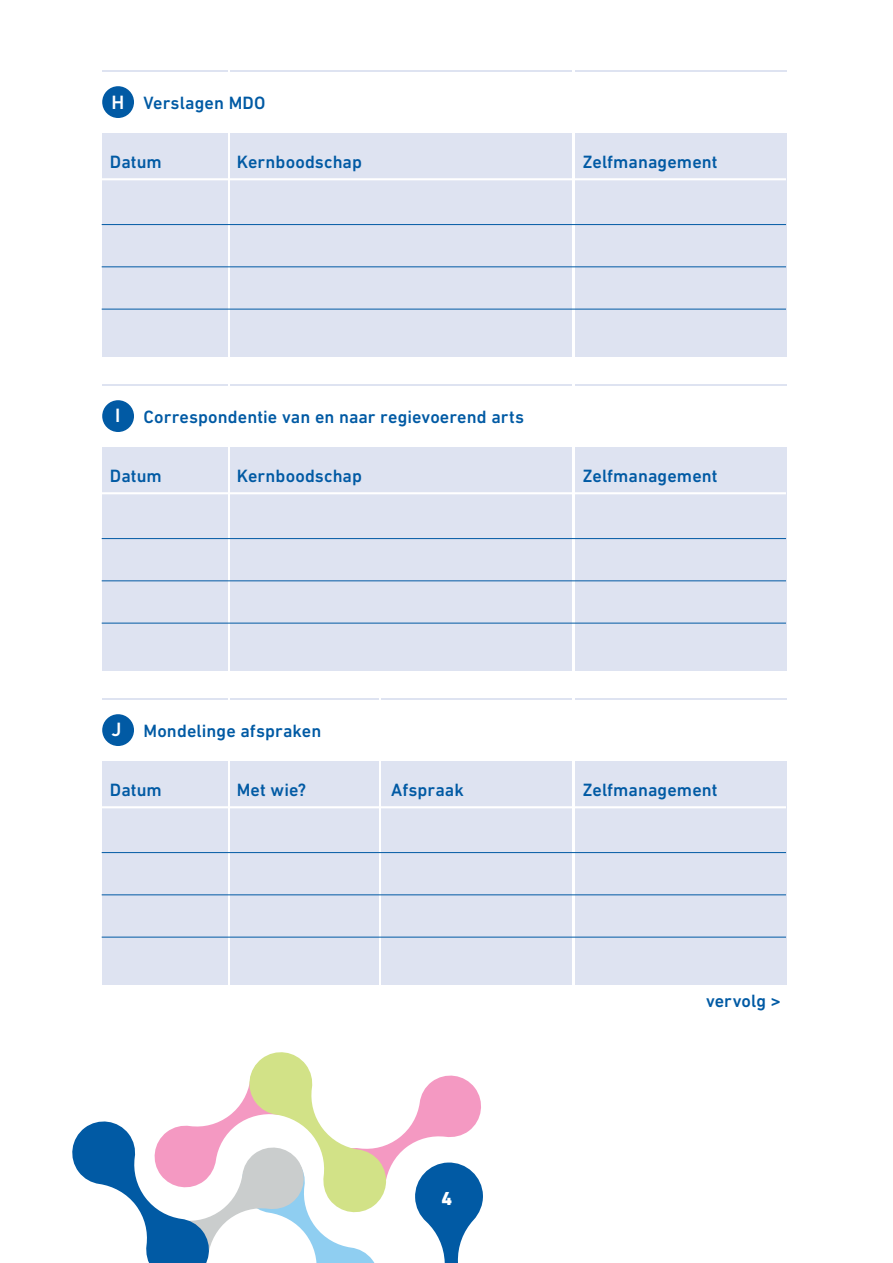
<style>
.page{position:relative;width:893px;height:1263px;background:#fff}
.page>*{position:absolute;margin:0;border:0;box-sizing:border-box;transform-origin:0 0}
.t1{font:500 19.65px "DIN Next LT Pro";color:#fff}
.t2{font:800 19.2px "DIN Next LT Pro";color:#fff}
.t3{font:500 18.15px "DIN Next LT Pro";letter-spacing:.005em;color:#015aa4}
</style>
<div class="page">
<div style="left:381px;top:698px;width:191px;height:287px;background:#dee3f1"></div>
<div style="left:102px;top:70px;width:125px;height:287px;background:#dee3f1"></div>
<div style="left:230px;top:70px;width:342px;height:287px;background:#dee3f1"></div>
<div style="left:575px;top:70px;width:212px;height:287px;background:#dee3f1"></div>
<div style="left:95px;top:72px;width:693px;height:60px;background:#fff"></div>
<div style="left:102px;top:86px;width:32px;height:32px;background:#015aa4;border-radius:50%"></div>
<hr style="left:102px;top:178px;width:684px;height:2px;background:#fff">
<hr style="left:102px;top:224px;width:684px;height:1px;background:#015aa4">
<hr style="left:102px;top:267px;width:684px;height:1px;background:#015aa4">
<hr style="left:102px;top:309px;width:684px;height:1px;background:#015aa4">
<div style="left:102px;top:384px;width:125px;height:287px;background:#dee3f1"></div>
<div style="left:230px;top:384px;width:342px;height:287px;background:#dee3f1"></div>
<div style="left:575px;top:384px;width:212px;height:287px;background:#dee3f1"></div>
<div style="left:95px;top:386px;width:693px;height:60px;background:#fff"></div>
<div style="left:102px;top:400px;width:32px;height:32px;background:#015aa4;border-radius:50%"></div>
<hr style="left:102px;top:492px;width:684px;height:2px;background:#fff">
<hr style="left:102px;top:538px;width:684px;height:1px;background:#015aa4">
<hr style="left:102px;top:581px;width:684px;height:1px;background:#015aa4">
<hr style="left:102px;top:623px;width:684px;height:1px;background:#015aa4">
<div style="left:102px;top:698px;width:125px;height:287px;background:#dee3f1"></div>
<div style="left:230px;top:698px;width:149px;height:287px;background:#dee3f1"></div>
<div style="left:575px;top:698px;width:212px;height:287px;background:#dee3f1"></div>
<div style="left:95px;top:700px;width:693px;height:60px;background:#fff"></div>
<div style="left:102px;top:714px;width:32px;height:32px;background:#015aa4;border-radius:50%"></div>
<hr style="left:102px;top:806px;width:684px;height:2px;background:#fff">
<hr style="left:102px;top:852px;width:684px;height:1px;background:#015aa4">
<hr style="left:102px;top:894px;width:684px;height:1px;background:#015aa4">
<hr style="left:102px;top:937px;width:684px;height:1px;background:#015aa4">
<svg style="left:72px;top:1052px;width:411px;height:211px"></svg>
<p class="t1" style="left:112px;top:91px;width:14px">H</p>
<p class="t3" style="left:144px;top:92px;width:123px">Verslagen MDO</p>
<p class="t3" style="left:110px;top:151px;width:53px">Datum</p>
<p class="t3" style="left:237px;top:151px;width:127px">Kernboodschap</p>
<p class="t3" style="left:583px;top:151px;width:136px">Zelfmanagement</p>
<p class="t1" style="left:115px;top:404px;width:7px">I</p>
<p class="t3" style="left:144px;top:406px;width:382px">Correspondentie van en naar regievoerend arts</p>
<p class="t3" style="left:110px;top:465px;width:53px">Datum</p>
<p class="t3" style="left:237px;top:465px;width:127px">Kernboodschap</p>
<p class="t3" style="left:583px;top:465px;width:136px">Zelfmanagement</p>
<p class="t1" style="left:112px;top:718px;width:11px">J</p>
<p class="t3" style="left:144px;top:720px;width:179px">Mondelinge afspraken</p>
<p class="t3" style="left:110px;top:779px;width:53px">Datum</p>
<p class="t3" style="left:237px;top:779px;width:71px">Met wie?</p>
<p class="t3" style="left:391px;top:779px;width:74px">Afspraak</p>
<p class="t3" style="left:583px;top:779px;width:136px">Zelfmanagement</p>
<p class="t2" style="left:441px;top:1187px;width:12px">4</p>
<p class="t3" style="left:706px;top:990px;width:76px">vervolg &gt;</p>
</div>
